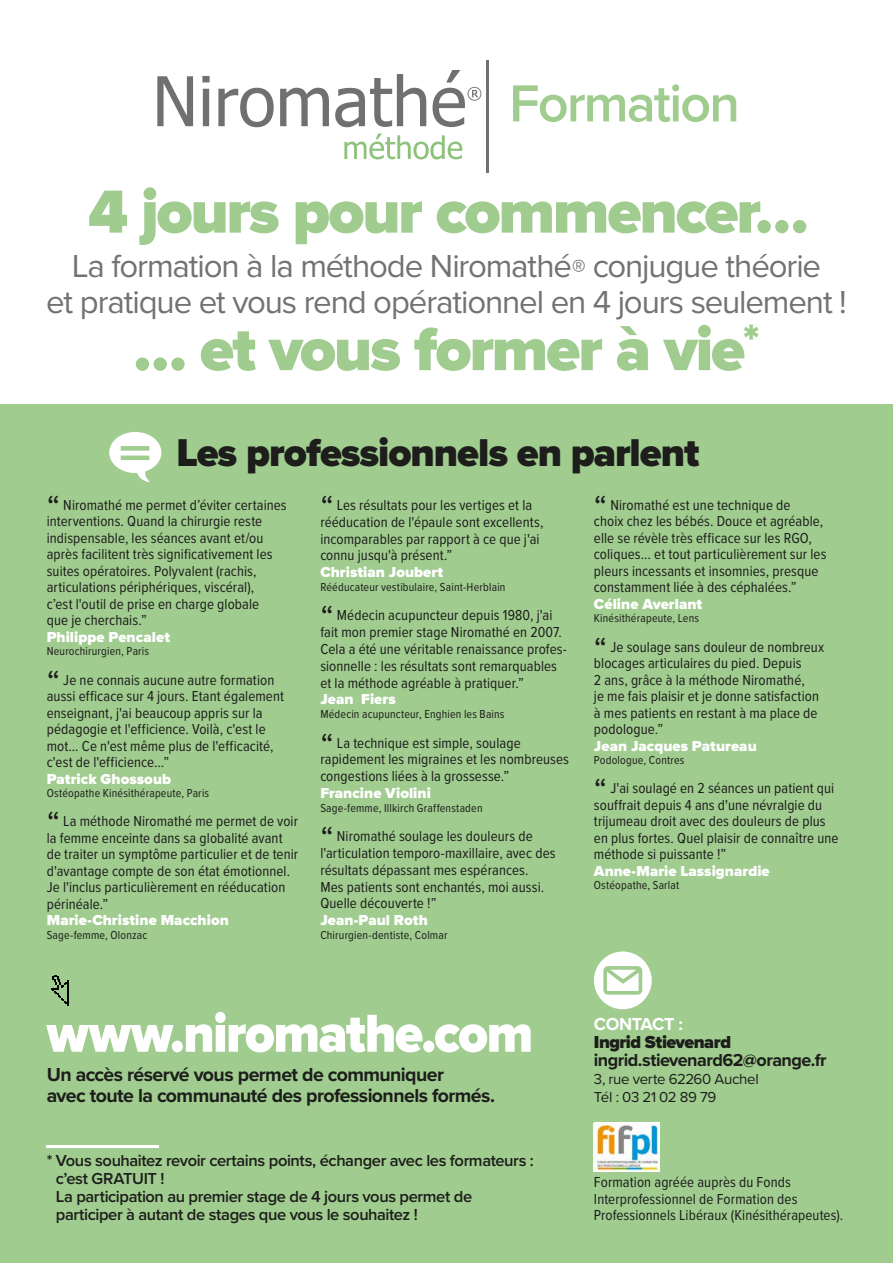
<style>
.page{position:relative;width:893px;height:1263px;background:#fff}
.page>*{position:absolute;margin:0;border:0;box-sizing:border-box;transform-origin:0 0}
.t1{font:900 63px "Proxima Nova";letter-spacing:-.035em;color:#a0cc8f}
.t2{font:900 55.5px "Proxima Nova";letter-spacing:-.03em;color:#fff;scale:.94 1}
.t3{font:600 54px "Proxima Nova";letter-spacing:-.035em;color:#a0cc8f}
.t4{font:900 40.2px "Proxima Nova";letter-spacing:-.025em;color:#1d1d1b}
.t5{font:34.5px "Proxima Nova Cond";color:#1d1d1b}
.t6{font:33px/36px "Proxima Nova";letter-spacing:-.035em;color:#727272;text-align:center}
.t7{font:700 19.5px/21px "Proxima Nova";letter-spacing:-.03em;color:#1d1d1b}
.t8{font:700 18px "Proxima Nova";letter-spacing:-.03em;color:#1d1d1b}
.t9{font:900 18px "Proxima Nova";letter-spacing:-.03em;color:#1d1d1b}
.t10{font:700 18px "Proxima Nova";letter-spacing:-.03em;color:#fff}
.t11{font:600 16.5px/18px "Proxima Nova";letter-spacing:-.025em;color:#1d1d1b}
.t12{font:15px/16.5px "Proxima Nova Cond";letter-spacing:.005em;color:#1d1d1b}
.t13{font:900 15px "Proxima Nova";color:#fff}
.t14{font:15px/18px "Proxima Nova";letter-spacing:-.02em;color:#1d1d1b}
.t15{font:12px "Proxima Nova Cond";letter-spacing:.015em;color:#1d1d1b}
.s1{font-size:28.5px}
</style>
<div class="page">
<div style="left:0;top:404px;width:893px;height:859px;background:#a0cc8f"></div>
<svg style="left:109px;top:432px;width:52px;height:50px"></svg>
<div style="left:594px;top:951px;width:58px;height:58px;background:#fff;border-radius:50%"></div>
<svg style="left:603px;top:966px;width:39px;height:29px"></svg>
<div style="left:594px;top:1122px;width:66px;height:49px;background:#fff"></div>
<img style="left:594px;top:1123px;width:66px;height:48px">
<svg style="left:51px;top:975px;width:17px;height:30px"></svg>
<svg style="left:344px;top:134px;width:118px;height:25px"></svg>
<svg style="left:157px;top:76px;width:36px;height:50px"></svg>
<svg style="left:202px;top:76px;width:8px;height:50px"></svg>
<svg style="left:218px;top:88px;width:56px;height:39px"></svg>
<svg style="left:280px;top:88px;width:49px;height:38px"></svg>
<svg style="left:335px;top:74px;width:91px;height:53px"></svg>
<svg style="left:433px;top:70px;width:48px;height:57px"></svg>
<hr style="left:486px;top:60px;width:3px;height:112px;background:#707070">
<hr style="left:47px;top:1145px;width:112px;height:2px;background:#fff">
<h3 class="t3" style="left:509px;top:71px;width:232px">Formation</h3>
<h1 class="t1" style="left:88px;top:174px;width:722px">4 jours pour commencer…</h1>
<h3 class="t6" style="left:46px;top:249px;width:802px">La formation à la méthode Niromathé<span class="s1">®</span> conjugue théorie<br>et pratique et vous rend opérationnel en 4 jours seulement !</h3>
<h1 class="t1" style="left:134px;top:311px;width:627px">… et vous former à vie<sup>*</sup></h1>
<h3 class="t4" style="left:176px;top:429px;width:524px">Les professionnels en parlent</h3>
<h3 class="t5" style="left:47px;top:487px;width:15px">“</h3>
<p class="t12" style="left:47px;top:497px;width:241px;text-indent:17px">Niromathé me permet d’éviter certaines interventions. Quand la chirurgie reste indispensable, les séances avant et/ou après facilitent très significativement les suites opératoires. Polyvalent (rachis, articulations périphériques, viscéral),<br>c’est l'outil de prise en charge globale<br>que je cherchais.”</p>
<p class="t13" style="left:47px;top:628px;width:125px">Philippe Pencalet</p>
<p class="t15" style="left:47px;top:644px;width:104px">Neurochirurgien, Paris</p>
<h3 class="t5" style="left:47px;top:662px;width:15px">“</h3>
<p class="t12" style="left:47px;top:672px;width:239px;text-indent:17px">Je ne connais aucune autre formation aussi efficace sur 4 jours. Etant également enseignant, j'ai beaucoup appris sur la pédagogie et l'efficience. Voilà, c'est le mot... Ce n'est même plus de l'efficacité, c'est de l'efficience...”</p>
<p class="t13" style="left:47px;top:770px;width:126px">Patrick Ghossoub</p>
<p class="t15" style="left:47px;top:786px;width:164px">Ostéopathe Kinésithérapeute, Paris</p>
<h3 class="t5" style="left:47px;top:803px;width:15px">“</h3>
<p class="t12" style="left:47px;top:813px;width:253px;text-indent:17px">La méthode Niromathé me permet de voir la femme enceinte dans sa globalité avant de traiter un symptôme particulier et de tenir d'avantage compte de son état émotionnel.<br>Je l'inclus particulièrement en rééducation périnéale.”</p>
<p class="t13" style="left:47px;top:911px;width:184px">Marie-Christine Macchion</p>
<p class="t15" style="left:47px;top:928px;width:102px">Sage-femme, Olonzac</p>
<h3 class="t5" style="left:320px;top:487px;width:15px">“</h3>
<p class="t12" style="left:320px;top:497px;width:225px;text-indent:17px">Les résultats pour les vertiges et la rééducation de l'épaule sont excellents, incomparables par rapport à ce que j'ai connu jusqu'à présent.”</p>
<p class="t13" style="left:320px;top:563px;width:124px">Christian Joubert</p>
<p class="t15" style="left:320px;top:580px;width:187px">Rééducateur vestibulaire, Saint-Herblain</p>
<h3 class="t5" style="left:320px;top:597px;width:15px">“</h3>
<p class="t12" style="left:320px;top:607px;width:248px;text-indent:17px">Médecin acupuncteur depuis 1980, j'ai fait mon premier stage Niromathé en 2007.<br>Cela a été une véritable renaissance profes&shy;sionnelle : les résultats sont remarquables et la méthode agréable à pratiquer.”</p>
<p class="t13" style="left:320px;top:690px;width:77px">Jean Fiers</p>
<p class="t15" style="left:320px;top:707px;width:186px">Médecin acupuncteur, Enghien les Bains</p>
<h3 class="t5" style="left:320px;top:724px;width:15px">“</h3>
<p class="t12" style="left:320px;top:734px;width:250px;text-indent:17px">La technique est simple, soulage rapidement les migraines et les nombreuses congestions liées à la grossesse.”</p>
<p class="t13" style="left:320px;top:784px;width:112px">Francine Violini</p>
<p class="t15" style="left:320px;top:800px;width:164px">Sage-femme, Illkirch Graffenstaden</p>
<h3 class="t5" style="left:320px;top:818px;width:15px">“</h3>
<p class="t12" style="left:320px;top:828px;width:237px;text-indent:17px">Niromathé soulage les douleurs de l'articulation temporo-maxillaire, avec des résultats dépassant mes espérances.<br>Mes patients sont enchantés, moi aussi.<br>Quelle découverte !”</p>
<p class="t13" style="left:320px;top:911px;width:109px">Jean-Paul Roth</p>
<p class="t15" style="left:320px;top:928px;width:129px">Chirurgien-dentiste, Colmar</p>
<h3 class="t5" style="left:594px;top:487px;width:15px">“</h3>
<p class="t12" style="left:594px;top:497px;width:234px;text-indent:17px">Niromathé est une technique de<br>choix chez les bébés. Douce et agréable, elle se révèle très efficace sur les RGO, coliques… et tout particulièrement sur les pleurs incessants et insomnies, presque constamment liée à des céphalées.”</p>
<p class="t13" style="left:594px;top:595px;width:110px">Céline Averlant</p>
<p class="t15" style="left:594px;top:611px;width:107px">Kinésithérapeute, Lens</p>
<h3 class="t5" style="left:594px;top:629px;width:15px">“</h3>
<p class="t12" style="left:594px;top:639px;width:232px;text-indent:17px">Je soulage sans douleur de nombreux blocages articulaires du pied. Depuis<br>2 ans, grâce à la méthode Niromathé,<br>je me fais plaisir et je donne satisfaction à mes patients en restant à ma place de podologue.”</p>
<p class="t13" style="left:594px;top:737px;width:164px">Jean Jacques Patureau</p>
<p class="t15" style="left:594px;top:753px;width:92px">Podologue, Contres</p>
<h3 class="t5" style="left:594px;top:770px;width:15px">“</h3>
<p class="t12" style="left:594px;top:780px;width:246px;text-indent:17px">J'ai soulagé en 2 séances un patient qui souffrait depuis 4 ans d'une névralgie du trijumeau droit avec des douleurs de plus en plus fortes. Quel plaisir de connaître une méthode si puissante !”</p>
<p class="t13" style="left:594px;top:862px;width:177px">Anne-Marie Lassignardie</p>
<p class="t15" style="left:594px;top:878px;width:87px">Ostéopathe, Sarlat</p>
<h2 class="t2" style="left:47px;top:1000px;width:519px">www.niromathe.com</h2>
<h3 class="t7" style="left:47px;top:1065px;width:450px">Un accès réservé vous permet de communiquer<br>avec toute la communauté des professionnels formés.</h3>
<p class="t11" style="left:56px;top:1152px;width:479px;text-indent:-9px">* Vous souhaitez revoir certains points, échanger avec les formateurs : c’est GRATUIT !<br>La participation au premier stage de 4 jours vous permet de participer à autant de stages que vous le souhaitez !</p>
<p class="t10" style="left:594px;top:1013px;width:91px">CONTACT :</p>
<p class="t9" style="left:594px;top:1031px;width:139px">Ingrid Stievenard</p>
<p class="t8" style="left:594px;top:1049px;width:234px">ingrid.stievenard62@orange.fr</p>
<p class="t14" style="left:594px;top:1070px;width:166px">3, rue verte 62260 Auchel<br>Tél : 03 21 02 89 79</p>
<p class="t12" style="left:594px;top:1174px;width:251px">Formation agréée auprès du Fonds<br>Interprofessionnel de Formation des<br>Professionnels Libéraux (Kinésithérapeutes).</p>
</div>
